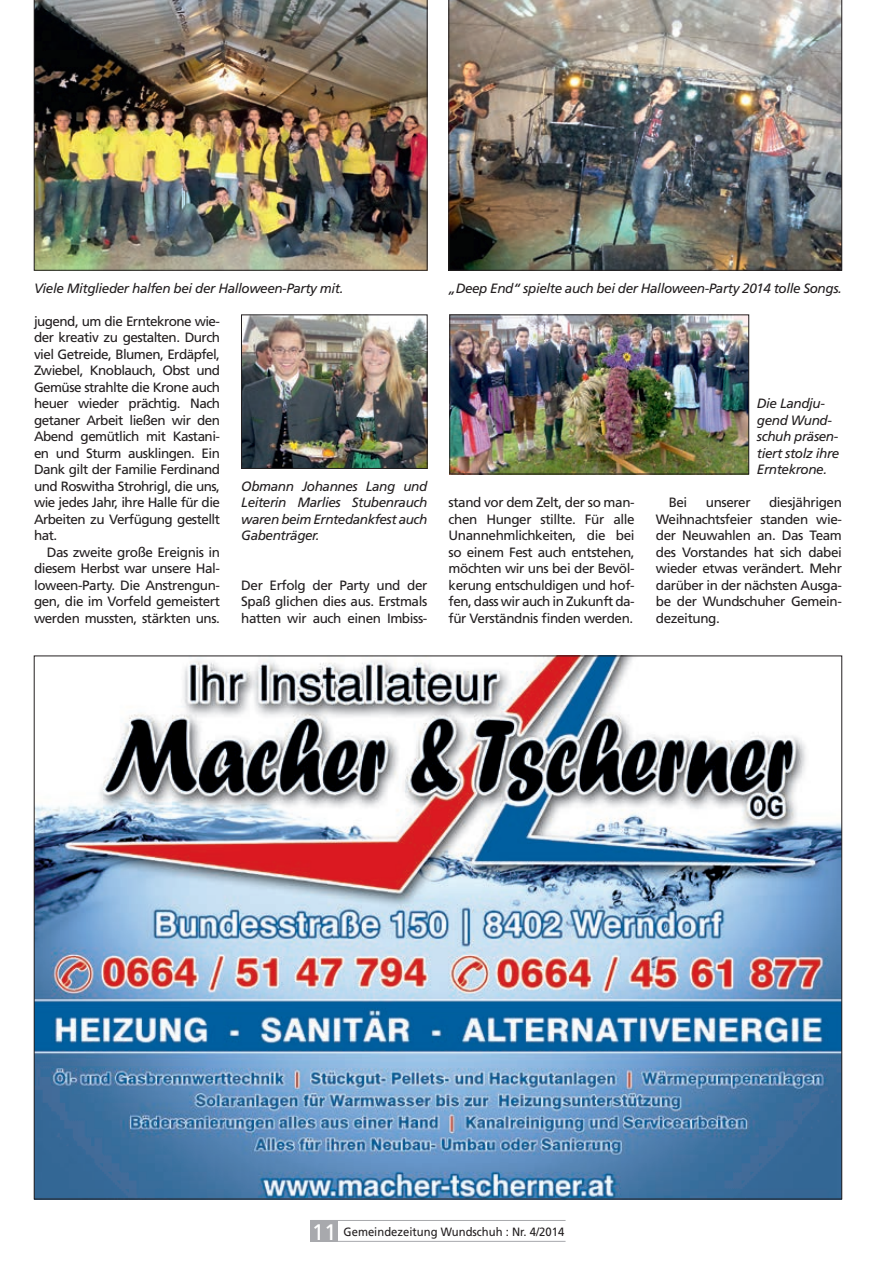
<style>
.page{position:relative;width:893px;height:1263px;background:#fff}
.page>*{position:absolute;margin:0;border:0;box-sizing:border-box;transform-origin:0 0}
.t1{font:13.5px/16.5px "Frutiger LT Std";letter-spacing:-.03em;color:#231f20;text-align:justify}
.t2{font:italic 13.5px/16.5px "Frutiger LT Std";letter-spacing:-.03em;color:#231f20}
.t3{font:12px "Frutiger LT Std";color:#231f20;scale:.94 1}
.s1{font-size:22.5px;color:#fff}
</style>
<div class="page">
<div style="left:310px;top:1220px;width:28px;height:22px;background:#a8a9ad"></div>
<hr style="left:310px;top:1220px;width:256px;height:1px;background:#a8a9ad">
<hr style="left:310px;top:1241px;width:256px;height:1px;background:#a8a9ad">
<img style="left:36px;top:658px;width:804px;height:539px">
<img style="left:243px;top:317px;width:182px;height:150px">
<div style="left:241px;top:315px;width:186px;height:154px;border:1px solid #231f20"></div>
<img style="left:452px;top:317px;width:295px;height:155px">
<div style="left:450px;top:315px;width:299px;height:159px;border:1px solid #231f20"></div>
<img style="left:449px;top:0;width:393px;height:270px">
<img style="left:34px;top:0;width:393px;height:270px">
<p class="t2" style="left:34px;top:280px;width:311px">Viele Mitglieder halfen bei der Halloween-Party mit.</p>
<p class="t2" style="left:449px;top:280px;width:395px">„Deep End“ spielte auch bei der Halloween-Party 2014 tolle Songs.</p>
<p class="t1" style="left:34px;top:313px;width:188px">jugend, um die Erntekrone wie&shy;der kreativ zu gestalten. Durch viel Getreide, Blumen, Erdäpfel, Zwiebel, Knoblauch, Obst und Gemüse strahlte die Krone auch heuer wieder prächtig. Nach getaner Arbeit ließen wir den Abend gemütlich mit Kastani&shy;en und Sturm ausklingen. Ein Dank gilt der Familie Ferdinand und Roswitha Strohrigl, die uns, wie jedes Jahr, ihre Halle für die Arbeiten zu Verfügung gestellt hat.</p>
<p class="t1" style="left:34px;top:544px;width:188px;text-indent:13px">Das zweite große Ereignis in diesem Herbst war unsere Hal&shy;loween-Party. Die Anstrengun&shy;gen, die im Vorfeld gemeistert werden mussten, stärkten uns.</p>
<p class="t2" style="left:241px;top:478px;width:188px;text-align:justify">Obmann Johannes Lang und Leiterin Marlies Stubenrauch waren beim Erntedankfest auch Gabenträger.</p>
<p class="t1" style="left:241px;top:577px;width:188px">Der Erfolg der Party und der Spaß glichen dies aus. Erstmals hatten wir auch einen Imbiss-</p>
<p class="t2" style="left:757px;top:395px;width:84px">Die Landju&shy;gend Wund&shy;schuh präsen&shy;tiert stolz ihre<br>Erntekrone.</p>
<p class="t1" style="left:656px;top:494px;width:188px;text-indent:113px">diesjährigen Weihnachtsfeier standen wie&shy;der Neuwahlen an. Das Team des Vorstandes hat sich dabei wieder etwas verändert. Mehr darüber in der nächsten Ausga&shy;be der Wundschuher Gemein&shy;dezeitung.</p>
<p class="t1" style="left:449px;top:494px;width:188px">stand vor dem Zelt, der so man&shy;chen Hunger stillte. Für alle Unannehmlichkeiten, die bei so einem Fest auch entstehen, möchten wir uns bei der Bevöl&shy;kerung entschuldigen und hof&shy;fen, dass wir auch in Zukunft da&shy;für Verständnis finden werden.</p>
<p class="t1" style="left:669px;top:494px;width:20px">Bei</p>
<p class="t1" style="left:706px;top:494px;width:46px">unserer</p>
<p class="t3" style="left:312px;top:1224px;width:270px"><span class="s1">11</span> Gemeindezeitung Wundschuh : Nr. 4/2014</p>
</div>
